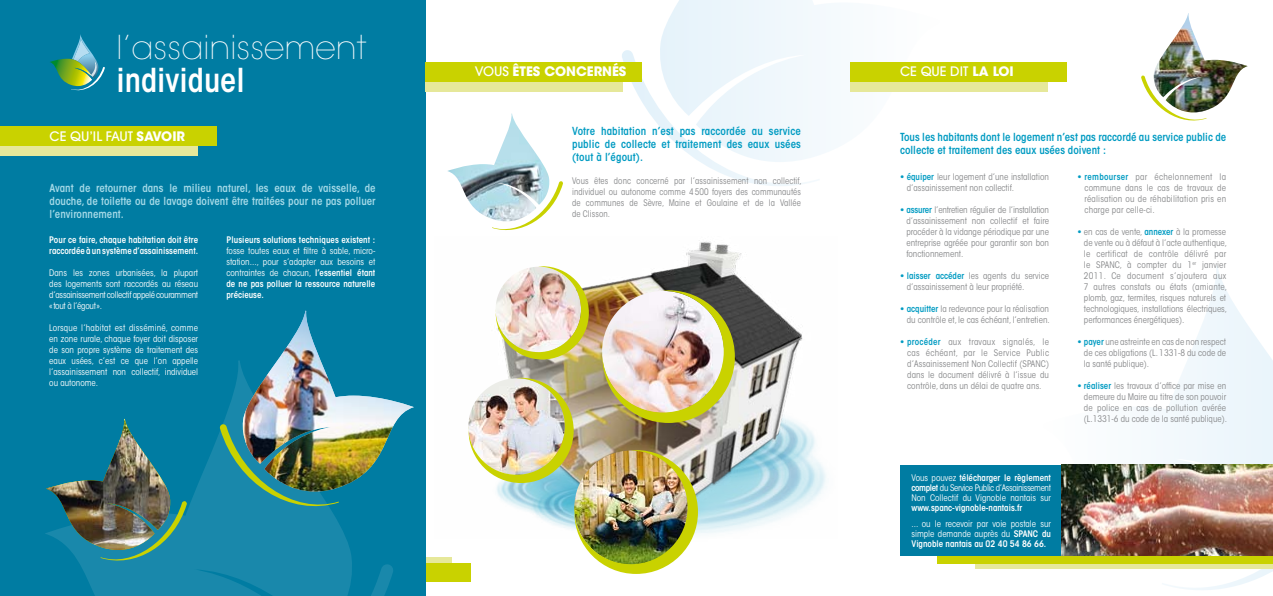
<style>
.page{position:relative;width:1273px;height:596px;background:#fff}
.page>*{position:absolute;margin:0;border:0;box-sizing:border-box;transform-origin:0 0}
.t1{font:200 32.7px "Avant Garde LT";color:#fff}
.t2{font:600 condensed 32.7px "ITC Avant Garde Std";color:#fff}
.t3{font:500 13px "Avant Garde LT";color:#fff}
.t4{font:700 13px "ITC Avant Garde Std";color:#fff}
.t5{font:600 condensed 11px/13px "ITC Avant Garde Std";color:#009bc2;text-align:justify}
.t6{font:600 condensed 11px/13px "ITC Avant Garde Std";color:#a4d9e7;text-align:justify}
.t7{font:condensed 9px/11px "ITC Avant Garde Std";color:#87888a;text-align:justify}
.t8{font:condensed 9px/11px "ITC Avant Garde Std";color:#fff;text-align:justify}
.t9{font:600 condensed 9px/11px "ITC Avant Garde Std";color:#fff}
.s1{font-family:"ITC Avant Garde Std";font-weight:700}
.s2{font-family:"Avant Garde LT";font-weight:500}
.s3{font-weight:600;color:#009bc2}
.s4{font-weight:600}
</style>
<div class="page">
<div style="left:138px;top:557px;width:314px;height:11px;background:#e6e89a"></div>
<div style="left:95px;top:562px;width:376px;height:19px;background:#c9d200"></div>
<div style="left:0;top:0;width:425px;height:595px;background:#007ca2"></div>
<svg style="left:45px;top:361px;width:196px;height:173px"></svg>
<svg style="left:1161px;top:568px;width:112px;height:22px"></svg>
<svg style="left:1151px;top:266px;width:122px;height:198px;fill:#f1f8fc"></svg>
<svg style="left:621px;top:50px;width:198px;height:136px"></svg>
<svg style="left:657px;top:0;width:287px;height:162px;fill:#f3f9fd"></svg>
<svg style="left:492px;top:181px;width:71px;height:50px"></svg>
<img style="left:448px;top:113px;width:102px;height:108px">
<img style="left:242px;top:310px;width:172px;height:115px">
<svg style="left:50px;top:35px;width:55px;height:56px"></svg>
<div style="left:0;top:126px;width:217px;height:20px;background:#c9d200"></div>
<div style="left:0;top:146px;width:197px;height:10px;background:#e6e89a"></div>
<div style="left:425px;top:62px;width:217px;height:19px;background:#c9d200"></div>
<div style="left:850px;top:62px;width:217px;height:19px;background:#c9d200"></div>
<div style="left:425px;top:81px;width:197px;height:10px;background:#e6e89a"></div>
<div style="left:850px;top:81px;width:197px;height:10px;background:#e6e89a"></div>
<svg style="left:1141px;top:75px;width:65px;height:46px"></svg>
<img style="left:1153px;top:13px;width:95px;height:99px">
<img style="left:686px;top:241px;width:140px;height:289px">
<img style="left:468px;top:266px;width:267px;height:307px">
<img style="left:69px;top:418px;width:325px;height:177px">
<img style="left:46px;top:418px;width:125px;height:131px">
<svg style="left:975px;top:563px;width:298px;height:5px"></svg>
<div style="left:937px;top:544px;width:336px;height:19px;background:#c9d200"></div>
<div style="left:900px;top:464px;width:162px;height:91px;background:#007ca2"></div>
<img style="left:1062px;top:464px;width:211px;height:91px">
<h1 class="t1" style="left:116px;top:28px;width:251px">l’assainissement</h1>
<h1 class="t2" style="left:116px;top:59px;width:130px">individuel</h1>
<h2 class="t3" style="left:50px;top:128px;width:130px">CE QU’IL FAUT <span class="s1">SAVOIR</span></h2>
<p class="t5" style="left:572px;top:124px;width:230px">Votre habitation n’est pas raccordée au service public de collecte et traitement des eaux usées (tout à l’égout).</p>
<p class="t7" style="left:572px;top:175px;width:231px">Vous êtes donc concerné par l’assainissement non collectif, individuel ou autonome comme 4 500 foyers des communautés de communes de Sèvre, Maine et Goulaine et de la Vallée de Clisson.</p>
<h2 class="t4" style="left:475px;top:63px;width:153px"><span class="s2">VOUS</span> ÊTES CONCERNÉS</h2>
<h2 class="t3" style="left:900px;top:64px;width:115px">CE QUE DIT <span class="s1">LA LOI</span></h2>
<p class="t5" style="left:900px;top:130px;width:328px">Tous les habitants dont le logement n’est pas raccordé au service public de collecte et traitement des eaux usées doivent :</p>
<p class="t7" style="left:907px;top:171px;width:144px;text-indent:-7px"><span class="s3">• équiper</span> leur logement d’une installation d’assainissement non collectif.</p>
<p class="t7" style="left:906px;top:204px;width:144px;text-indent:-6px"><span class="s3">• assurer</span> l’entretien régulier de l’installation d’assainissement non collectif et faire procéder à la vidange périodique par une entreprise agréée pour garantir son bon fonctionnement.</p>
<p class="t7" style="left:907px;top:270px;width:144px;text-indent:-7px"><span class="s3">• laisser accéder</span> les agents du service d’assainissement à leur propriété.</p>
<p class="t7" style="left:900px;top:303px;width:151px;text-align:right"><span class="s3">• acquitter</span> la redevance pour la réalisation du contrôle et, le cas échéant, l’entretien.</p>
<p class="t7" style="left:907px;top:336px;width:143px;text-indent:-7px"><span class="s3">• procéder</span> aux travaux signalés, le cas échéant, par le Service Public d’Assainissement Non Collectif (SPANC) dans le document délivré à l’issue du contrôle, dans un délai de quatre ans.</p>
<p class="t7" style="left:1084px;top:171px;width:143px;text-indent:-7px"><span class="s3">• rembourser</span> par échelonnement la commune dans le cas de travaux de réalisation ou de réhabilitation pris en charge par celle-ci.</p>
<p class="t7" style="left:1084px;top:226px;width:145px;text-indent:-7px"><span class="s3">•</span> en cas de vente, <span class="s3">annexer</span> à la promesse de vente ou à défaut à l’acte authentique, le certificat de contrôle délivré par le SPANC, à compter du 1<sup>er</sup> janvier 2011. Ce document s’ajoutera aux 7 autres constats ou états (amiante, plomb, gaz, termites, risques naturels et technologiques, installations électriques, performances énergétiques).</p>
<p class="t7" style="left:1084px;top:336px;width:144px;text-indent:-7px"><span class="s3">• payer</span> une astreinte en cas de non respect de ces obligations (L. 1331-8 du code de la santé publique).</p>
<p class="t7" style="left:1084px;top:380px;width:145px;text-indent:-7px"><span class="s3">• réaliser</span> les travaux d’office par mise en demeure du Maire au titre de son pouvoir de police en cas de pollution avérée (L.1331-6 du code de la santé publique).</p>
<p class="t6" style="left:50px;top:181px;width:328px">Avant de retourner dans le milieu naturel, les eaux de vaisselle, de douche, de toilette ou de lavage doivent être traitées pour ne pas polluer l’environnement.</p>
<p class="t9" style="left:49px;top:234px;width:150px">Pour ce faire, chaque habitation doit être raccordée à un système d’assainissement.</p>
<p class="t8" style="left:49px;top:267px;width:150px">Dans les zones urbanisées, la plupart des logements sont raccordés au réseau d’assainissement collectif appelé couramment «tout à l’égout».</p>
<p class="t8" style="left:49px;top:322px;width:150px">Lorsque l’habitat est disséminé, comme en zone rurale, chaque foyer doit disposer de son propre système de traitement des eaux usées, c’est ce que l’on appelle l’assainissement non collectif, individuel ou autonome.</p>
<p class="t9" style="left:226px;top:234px;width:150px">Plusieurs solutions techniques existent :</p>
<p class="t8" style="left:226px;top:245px;width:150px">fosse toutes eaux et filtre à sable, micro&shy;station..., pour s’adapter aux besoins et contraintes de chacun, <span class="s4">l’essentiel étant de ne pas polluer la ressource naturelle précieuse.</span></p>
<p class="t8" style="left:911px;top:472px;width:141px;line-height:10px">Vous pouvez <span class="s4">télécharger le règlement complet</span> du Service Public d’Assainissement Non Collectif du Vignoble nantais sur</p>
<p class="t9" style="left:911px;top:501px;width:112px">www.spanc-vignoble-nantais.fr</p>
<p class="t8" style="left:911px;top:518px;width:141px;line-height:10px">... ou le recevoir par voie postale sur simple demande auprès du <span class="s4">SPANC du Vignoble nantais au 02 40 54 86 66.</span></p>
</div>
